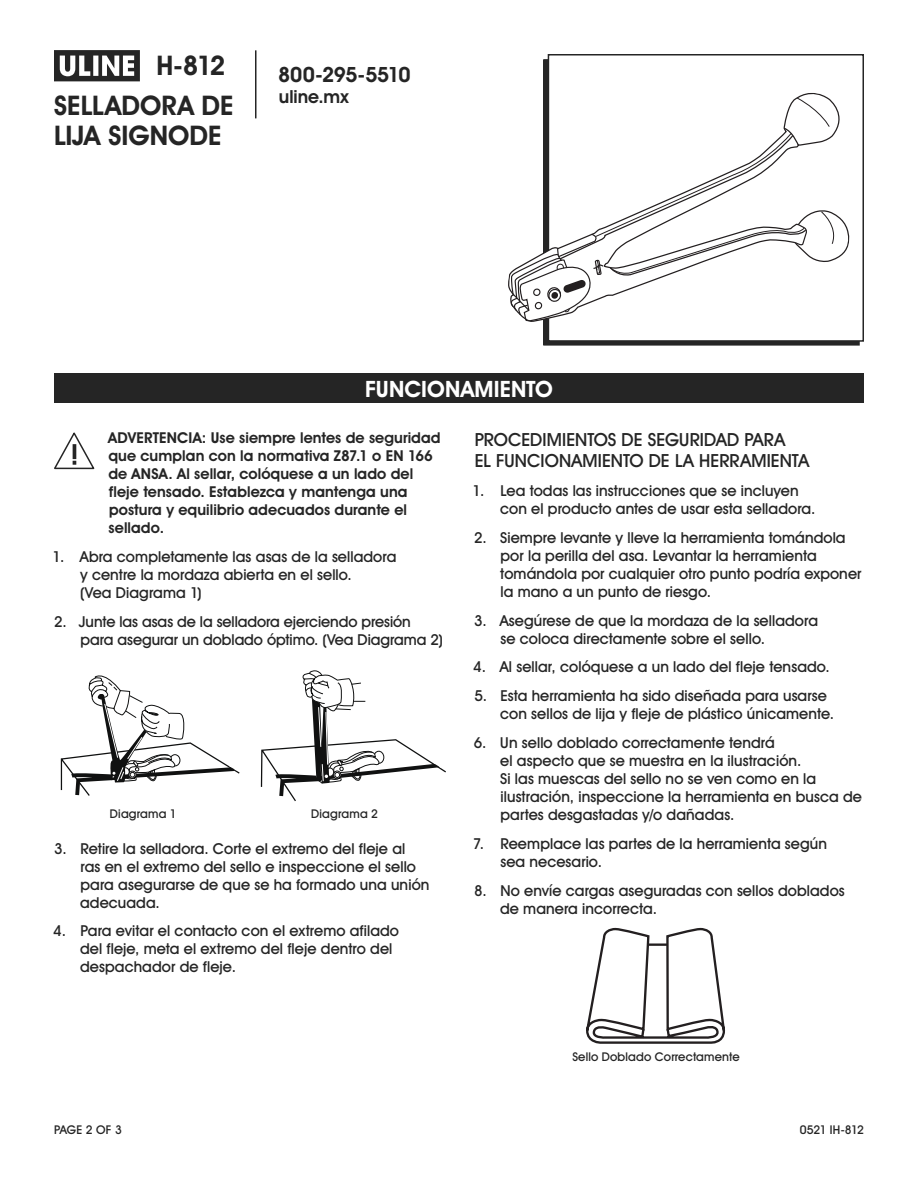
<style>
.page{position:relative;width:918px;height:1188px;background:#fff}
.page>*{position:absolute;margin:0;border:0;box-sizing:border-box;transform-origin:0 0}
.t1{font:700 27px/30px "Uline Two Knine";letter-spacing:.005em;color:#252525}
._2_HEADING_REVERSE{font:700 22.5px "Uline Two Knine";letter-spacing:.005em;color:#fff}
.t2{font:700 21px "Uline Two Knine";letter-spacing:-.02em;color:#252525}
._2_SUB-HEAD{font:18px/21.6px "Uline Two Knine";letter-spacing:.005em;color:#252525}
.t3{font:700 18px "Uline Two Knine";color:#252525}
.t4{font:15px/18px "Uline Two Knine";letter-spacing:.005em;color:#252525}
._1_BODY_ALERT{font:700 15px/18px "Uline Two Knine";letter-spacing:.005em;color:#252525}
.t5{font:12px "Uline Two Knine";letter-spacing:.015em;color:#252525}
.t6{font:12px "Uline Two Knine";letter-spacing:-.035em;color:#252525}
</style>
<div class="page">
<hr style="left:255px;top:50px;width:1px;height:68px;background:#252525">
<svg style="left:54px;top:50px;width:86px;height:31px"></svg>
<svg style="left:54px;top:432px;width:40px;height:37px"></svg>
<svg style="left:61px;top:675px;width:179px;height:121px"></svg>
<svg style="left:260px;top:670px;width:186px;height:131px"></svg>
<svg style="left:586px;top:928px;width:139px;height:116px"></svg>
<hr style="left:648px;top:943px;width:19px;height:3px;background:#231f20">
<div style="left:54px;top:373px;width:810px;height:30px;background:#252525"></div>
<div style="left:548px;top:54px;width:316px;height:288px;border:2px solid #252525"></div>
<svg style="left:510px;top:97px;width:329px;height:225px"></svg>
<h1 class="t1" style="left:157px;top:50px;width:71px">H-812</h1>
<h1 class="t1" style="left:54px;top:90px;width:181px">SELLADORA DE<br>LIJA SIGNODE</h1>
<h3 class="t2" style="left:278px;top:62px;width:134px">800-295-5510</h3>
<p class="t3" style="left:279px;top:86px;width:71px">uline.mx</p>
<h1 class="_2_HEADING_REVERSE" style="left:365px;top:375px;width:189px">FUNCIONAMIENTO</h1>
<p class="_1_BODY_ALERT" style="left:108px;top:429px;width:334px">ADVERTENCIA: Use siempre lentes de seguridad que cumplan con la normativa Z87.1 o EN 166 de ANSA. Al sellar, colóquese a un lado del fleje tensado. Establezca y mantenga una postura y equilibrio adecuados durante el sellado.</p>
<p class="t4" style="left:80px;top:547px;width:318px;text-indent:-27px">1. Abra completamente las asas de la selladora y centre la mordaza abierta en el sello.<br>(Vea Diagrama 1)</p>
<p class="t4" style="left:81px;top:612px;width:364px;text-indent:-26px">2. Junte las asas de la selladora ejerciendo presión para asegurar un doblado óptimo. (Vea Diagrama 2)</p>
<p class="t5" style="left:110px;top:806px;width:68px">Diagrama 1</p>
<p class="t5" style="left:311px;top:806px;width:68px">Diagrama 2</p>
<p class="t4" style="left:80px;top:839px;width:351px;text-indent:-26px">3. Retire la selladora. Corte el extremo del fleje al<br>ras en el extremo del sello e inspeccione el sello para asegurarse de que se ha formado una unión adecuada.</p>
<p class="t4" style="left:80px;top:922px;width:320px;text-indent:-27px">4. Para evitar el contacto con el extremo afilado del fleje, meta el extremo del fleje dentro del despachador de fleje.</p>
<h2 class="_2_SUB-HEAD" style="left:475px;top:428px;width:336px">PROCEDIMIENTOS DE SEGURIDAD PARA<br>EL FUNCIONAMIENTO DE LA HERRAMIENTA</h2>
<p class="t4" style="left:500px;top:481px;width:317px;text-indent:-28px">1. Lea todas las instrucciones que se incluyen con el producto antes de usar esta selladora.</p>
<p class="t4" style="left:500px;top:528px;width:363px;text-indent:-26px">2. Siempre levante y lleve la herramienta tomándola por la perilla del asa. Levantar la herramienta tomándola por cualquier otro punto podría exponer la mano a un punto de riesgo.</p>
<p class="t4" style="left:500px;top:611px;width:319px;text-indent:-26px">3. Asegúrese de que la mordaza de la selladora se coloca directamente sobre el sello.</p>
<p class="t4" style="left:473px;top:658px;width:358px">4. Al sellar, colóquese a un lado del fleje tensado.</p>
<p class="t4" style="left:500px;top:687px;width:336px;text-indent:-26px">5. Esta herramienta ha sido diseñada para usarse con sellos de lija y fleje de plástico únicamente.</p>
<p class="t4" style="left:500px;top:733px;width:363px;text-indent:-26px">6. Un sello doblado correctamente tendrá<br>el aspecto que se muestra en la ilustración.<br>Si las muescas del sello no se ven como en la ilustración, inspeccione la herramienta en busca de partes desgastadas y/o dañadas.</p>
<p class="t4" style="left:500px;top:834px;width:328px;text-indent:-28px">7. Reemplace las partes de la herramienta según sea necesario.</p>
<p class="t4" style="left:500px;top:881px;width:346px;text-indent:-26px">8. No envíe cargas aseguradas con sellos doblados de manera incorrecta.</p>
<p class="t5" style="left:572px;top:1049px;width:169px">Sello Doblado Correctamente</p>
<p class="t5" style="left:54px;top:1122px;width:69px">PAGE 2 OF 3</p>
<p class="t6" style="left:800px;top:1122px;width:66px">0521 IH-812</p>
</div>
